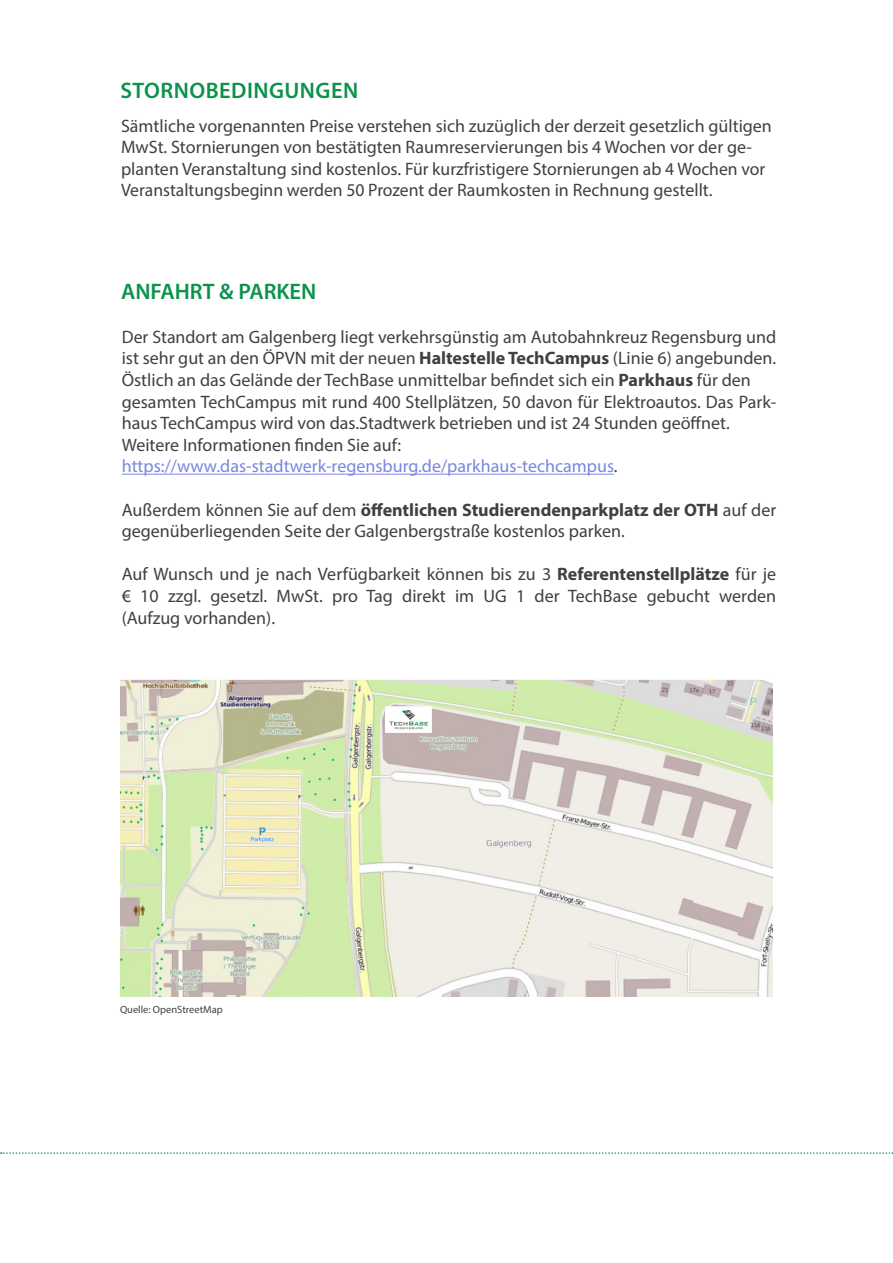
<style>
.page{position:relative;width:893px;height:1263px;background:#fff}
.page>*{position:absolute;margin:0;border:0;box-sizing:border-box;transform-origin:0 0}
.t1{font:600 22.5px "Myriad Pro";letter-spacing:.02em;color:#0c924c}
.t2{font:600 22.5px "Myriad Pro";color:#0c924c}
.t3{font:18px/21.6px "Myriad Pro";color:#404040}
.t4{font:18px "Myriad Pro";color:#7b85e0}
.t5{font:10.5px "Myriad Pro";color:#404040}
.s1{font-weight:700}
.s2{color:#404040}
</style>
<div class="page">
<svg style="left:1px;top:1152px;width:892px;height:2px"></svg>
<hr style="left:122px;top:474px;width:492px;height:1px;background:#7b85e0">
<img style="left:120px;top:679px;width:653px;height:317px">
<p class="t1" style="left:121px;top:76px;width:239px">STORNOBEDINGUNGEN</p>
<p class="t3" style="left:121px;top:115px;width:652px">Sämtliche vorgenannten Preise verstehen sich zuzüglich der derzeit gesetzlich gültigen MwSt. Stornierungen von bestätigten Raumreservierungen bis 4 Wochen vor der ge&shy;planten Veranstaltung sind kostenlos. Für kurzfristigere Stornierungen ab 4 Wochen vor Veranstaltungsbeginn werden 50 Prozent der Raumkosten in Rechnung gestellt.</p>
<p class="t2" style="left:121px;top:277px;width:197px">ANFAHRT &amp; PARKEN</p>
<p class="t3" style="left:122px;top:326px;width:656px">Der Standort am Galgenberg liegt verkehrsgünstig am Autobahnkreuz Regensburg und ist sehr gut an den ÖPVN mit der neuen <span class="s1">Haltestelle TechCampus</span> (Linie 6) angebunden.</p>
<p class="t3" style="left:122px;top:369px;width:631px">Östlich an das Gelände der TechBase unmittelbar befindet sich ein <span class="s1">Parkhaus</span> für den</p>
<p class="t3" style="left:122px;top:390px;width:656px">gesamten TechCampus mit rund 400 Stellplätzen, 50 davon für Elektroautos. Das Park&shy;haus TechCampus wird von das.Stadtwerk betrieben und ist 24 Stunden geöffnet.</p>
<p class="t3" style="left:122px;top:434px;width:281px">Weitere Informationen finden Sie auf:</p>
<p class="t4" style="left:122px;top:455px;width:497px">https://www.das-stadtwerk-regensburg.de/parkhaus-techcampus<span class="s2">.</span></p>
<p class="t3" style="left:122px;top:498px;width:656px">Außerdem können Sie auf dem <span class="s1">öffentlichen Studierendenparkplatz der OTH</span> auf der gegenüberliegenden Seite der Galgenbergstraße kostenlos parken.</p>
<p class="t3" style="left:122px;top:563px;width:656px;text-align:justify">Auf Wunsch und je nach Verfügbarkeit können bis zu 3 <span class="s1">Referentenstellplätze</span> für je € 10 zzgl. gesetzl. MwSt. pro Tag direkt im UG 1 der TechBase gebucht werden (Aufzug vorhanden).</p>
<p class="t5" style="left:120px;top:1003px;width:104px">Quelle: OpenStreetMap</p>
</div>
